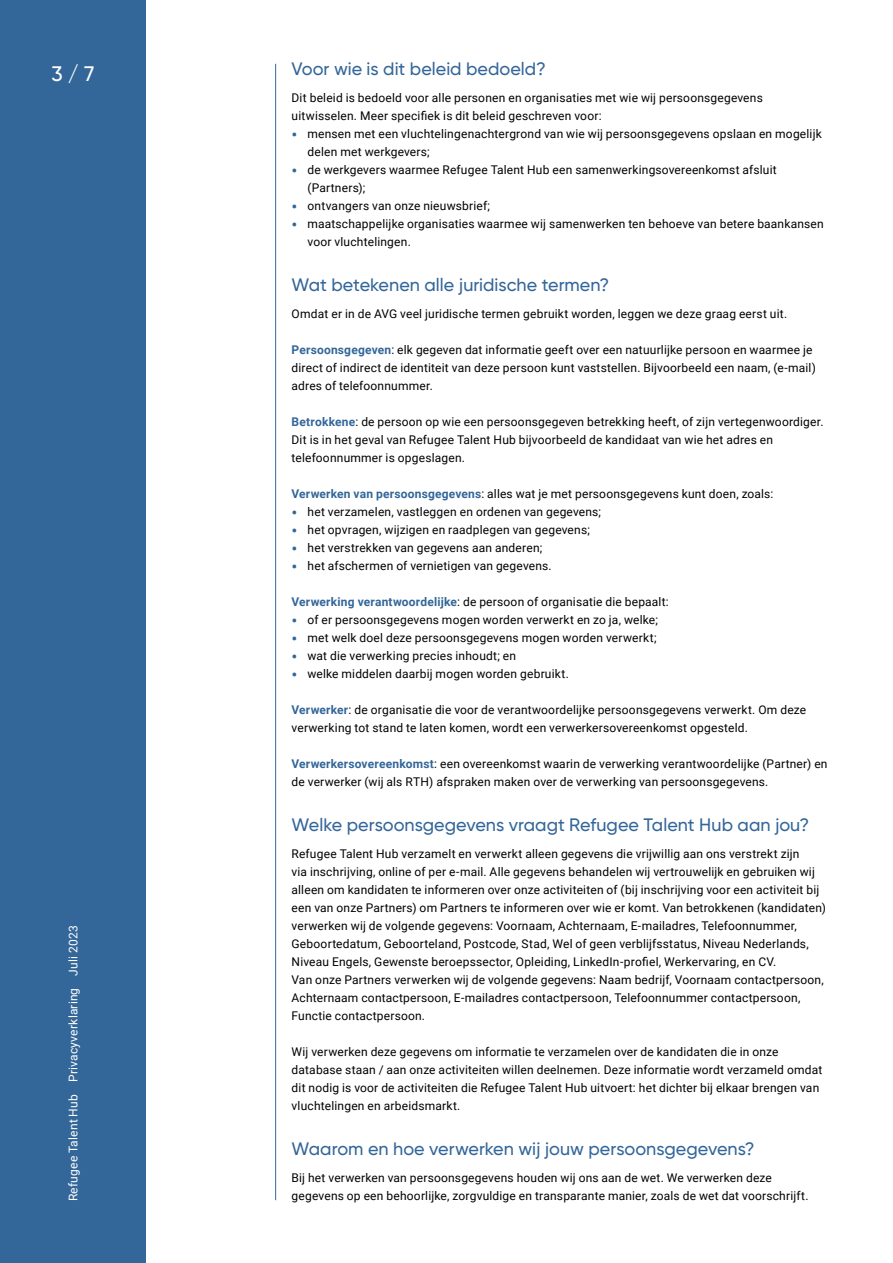
<style>
.page{position:relative;width:893px;height:1263px;background:#fff}
.page>*{position:absolute;margin:0;border:0;box-sizing:border-box;transform-origin:0 0}
.t1{font:500 21px "Gilroy";color:#fff}
.t2{font:500 18px "Gilroy";color:#369}
.t3{font:12px/18px "Roboto";letter-spacing:.015em;color:#000}
.t4{font:12px "Roboto";letter-spacing:.015em;color:#fff}
.s1{font-size:18px;color:#369}
.s2{font-weight:700;color:#369}
</style>
<div class="page">
<div style="left:0;top:0;width:146px;height:1263px;background:#369"></div>
<hr style="left:275px;top:64px;width:1px;height:1136px;background:#369">
<h1 class="t1" style="left:51px;top:61px;width:45px">3 / 7</h1>
<p class="t4" style="left:65px;top:1201px;width:277px;rotate:-90deg">Refugee Talent Hub Privacyverklaring Juli 2023</p>
<h2 class="t2" style="left:292px;top:58px;width:256px">Voor wie is dit beleid bedoeld?</h2>
<p class="t3" style="left:292px;top:88px;width:473px">Dit beleid is bedoeld voor alle personen en organisaties met wie wij persoonsgegevens uitwisselen. Meer specifiek is dit beleid geschreven voor:</p>
<p class="t3" style="left:308px;top:124px;width:516px;text-indent:-16px"><span class="s1">•</span> mensen met een vluchtelingenachtergrond van wie wij persoonsgegevens opslaan en mogelijk delen met werkgevers;</p>
<p class="t3" style="left:308px;top:160px;width:471px;text-indent:-16px"><span class="s1">•</span> de werkgevers waarmee Refugee Talent Hub een samenwerkingsovereenkomst afsluit (Partners);</p>
<p class="t3" style="left:292px;top:196px;width:200px"><span class="s1">•</span> ontvangers van onze nieuwsbrief;</p>
<p class="t3" style="left:308px;top:214px;width:518px;text-indent:-16px"><span class="s1">•</span> maatschappelijke organisaties waarmee wij samenwerken ten behoeve van betere baankansen voor vluchtelingen.</p>
<h2 class="t2" style="left:292px;top:274px;width:319px">Wat betekenen alle juridische termen?</h2>
<p class="t3" style="left:292px;top:304px;width:497px">Omdat er in de AVG veel juridische termen gebruikt worden, leggen we deze graag eerst uit.</p>
<p class="t3" style="left:292px;top:340px;width:526px"><span class="s2">Persoonsgegeven</span>: elk gegeven dat informatie geeft over een natuurlijke persoon en waarmee je direct of indirect de identiteit van deze persoon kunt vaststellen. Bijvoorbeeld een naam, (e-mail) adres of telefoonnummer.</p>
<p class="t3" style="left:292px;top:412px;width:534px"><span class="s2">Betrokkene</span>: de persoon op wie een persoonsgegeven betrekking heeft, of zijn vertegenwoordiger.<br>Dit is in het geval van Refugee Talent Hub bijvoorbeeld de kandidaat van wie het adres en telefoonnummer is opgeslagen.</p>
<p class="t3" style="left:292px;top:484px;width:483px"><span class="s2">Verwerken van persoonsgegevens</span>: alles wat je met persoonsgegevens kunt doen, zoals:</p>
<p class="t3" style="left:292px;top:502px;width:311px"><span class="s1">•</span> het verzamelen, vastleggen en ordenen van gegevens;</p>
<p class="t3" style="left:292px;top:520px;width:300px"><span class="s1">•</span> het opvragen, wijzigen en raadplegen van gegevens;</p>
<p class="t3" style="left:292px;top:538px;width:252px"><span class="s1">•</span> het verstrekken van gegevens aan anderen;</p>
<p class="t3" style="left:292px;top:556px;width:262px"><span class="s1">•</span> het afschermen of vernietigen van gegevens.</p>
<p class="t3" style="left:292px;top:592px;width:379px"><span class="s2">Verwerking verantwoordelijke</span>: de persoon of organisatie die bepaalt:</p>
<p class="t3" style="left:292px;top:610px;width:368px"><span class="s1">•</span> of er persoonsgegevens mogen worden verwerkt en zo ja, welke;</p>
<p class="t3" style="left:292px;top:628px;width:366px"><span class="s1">•</span> met welk doel deze persoonsgegevens mogen worden verwerkt;</p>
<p class="t3" style="left:292px;top:646px;width:226px"><span class="s1">•</span> wat die verwerking precies inhoudt; en</p>
<p class="t3" style="left:292px;top:664px;width:279px"><span class="s1">•</span> welke middelen daarbij mogen worden gebruikt.</p>
<p class="t3" style="left:292px;top:700px;width:516px"><span class="s2">Verwerker</span>: de organisatie die voor de verantwoordelijke persoonsgegevens verwerkt. Om deze verwerking tot stand te laten komen, wordt een verwerkersovereenkomst opgesteld.</p>
<p class="t3" style="left:292px;top:754px;width:537px"><span class="s2">Verwerkersovereenkomst</span>: een overeenkomst waarin de verwerking verantwoordelijke (Partner) en de verwerker (wij als RTH) afspraken maken over de verwerking van persoonsgegevens.</p>
<h2 class="t2" style="left:292px;top:814px;width:519px">Welke persoonsgegevens vraagt Refugee Talent Hub aan jou?</h2>
<p class="t3" style="left:292px;top:844px;width:536px">Refugee Talent Hub verzamelt en verwerkt alleen gegevens die vrijwillig aan ons verstrekt zijn<br>via inschrijving, online of per e-mail. Alle gegevens behandelen wij vertrouwelijk en gebruiken wij alleen om kandidaten te informeren over onze activiteiten of (bij inschrijving voor een activiteit bij een van onze Partners) om Partners te informeren over wie er komt. Van betrokkenen (kandidaten) verwerken wij de volgende gegevens: Voornaam, Achternaam, E-mailadres, Telefoonnummer, Geboortedatum, Geboorteland, Postcode, Stad, Wel of geen verblijfsstatus, Niveau Nederlands, Niveau Engels, Gewenste beroepssector, Opleiding, LinkedIn-profiel, Werkervaring, en CV.<br>Van onze Partners verwerken wij de volgende gegevens: Naam bedrijf, Voornaam contactpersoon, Achternaam contactpersoon, E-mailadres contactpersoon, Telefoonnummer contactpersoon, Functie contactpersoon.</p>
<p class="t3" style="left:292px;top:1042px;width:532px">Wij verwerken deze gegevens om informatie te verzamelen over de kandidaten die in onze database staan / aan onze activiteiten willen deelnemen. Deze informatie wordt verzameld omdat dit nodig is voor de activiteiten die Refugee Talent Hub uitvoert: het dichter bij elkaar brengen van vluchtelingen en arbeidsmarkt.</p>
<h2 class="t2" style="left:292px;top:1138px;width:464px">Waarom en hoe verwerken wij jouw persoonsgegevens?</h2>
<p class="t3" style="left:292px;top:1168px;width:518px">Bij het verwerken van persoonsgegevens houden wij ons aan de wet. We verwerken deze gegevens op een behoorlijke, zorgvuldige en transparante manier, zoals de wet dat voorschrijft.</p>
</div>
